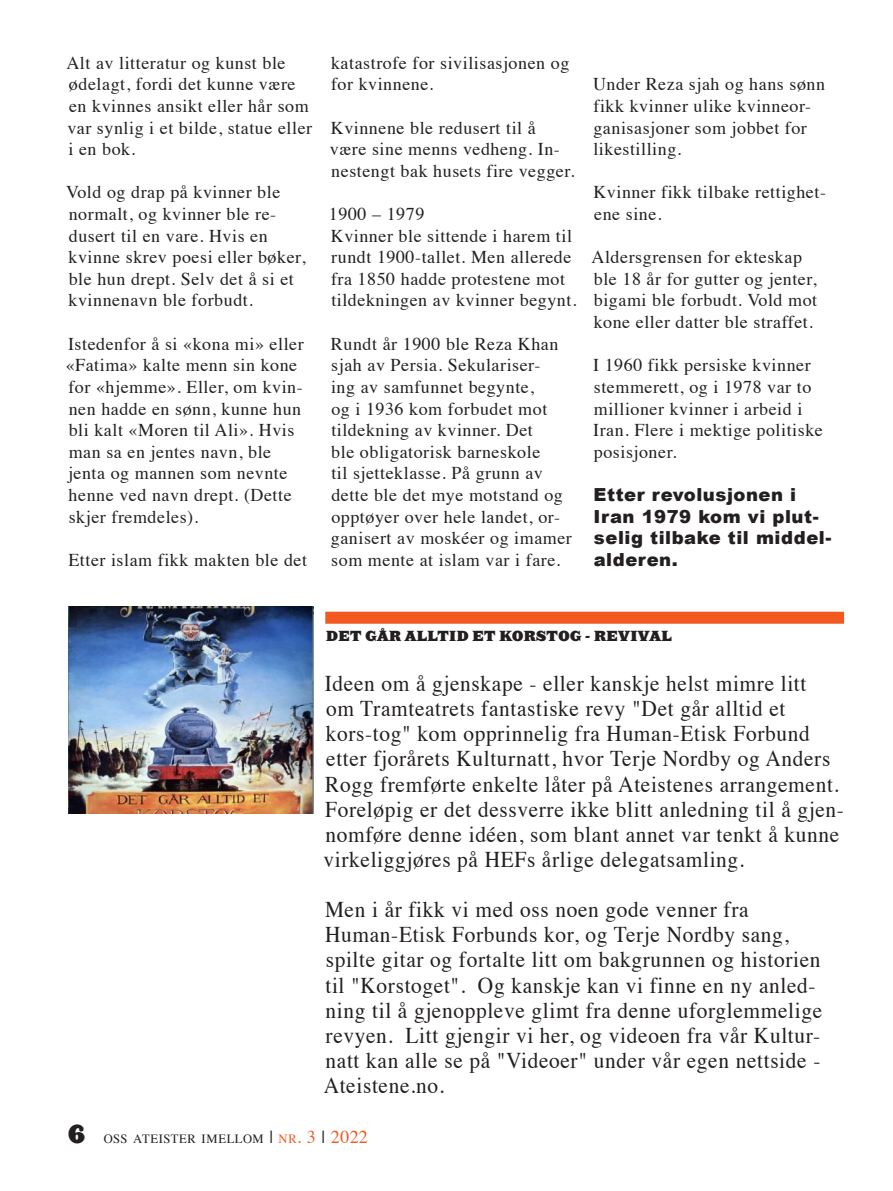
<style>
.page{position:relative;width:893px;height:1191px;background:#fff}
.page>*{position:absolute;margin:0;border:0;box-sizing:border-box;transform-origin:0 0}
.Ingress{font:22.5px/25.2px "Times";letter-spacing:.03em;color:#231f20;scale:.95 1}
.Brødtekst{font:18px/21.6px "Times";letter-spacing:.03em;color:#231f20}
.Brødtekst-2{font:900 18px/21.6px "Arial";letter-spacing:.03em;color:#231f20}
.Fakta{font:13.5px "Saracen HTF Black";letter-spacing:.03em;color:#231f20;scale:.95 1}
.t1{font:12.6px "Times";letter-spacing:.045em;color:#231f20}
.s1{font-family:"Ziggurat HTF Black";font-size:24px}
.s2{font-size:18px}
.s3{color:#f15921}
.s4{font-size:18px;color:#f15921}
</style>
<div class="page">
<img style="left:68px;top:606px;width:245px;height:207px">
<div style="left:325px;top:611px;width:519px;height:12px;background:#f15921"></div>
<p class="Brødtekst" style="left:66px;top:50px;width:247px">Alt av litteratur og kunst ble ødelagt, fordi det kunne være en kvinnes ansikt eller hår som var synlig i et bilde, statue eller i en bok.</p>
<p class="Brødtekst" style="left:66px;top:180px;width:241px">Vold og drap på kvinner ble normalt, og kvinner ble re&shy;dusert til en vare. Hvis en kvinne skrev poesi eller bøker, ble hun drept. Selv det å si et kvinnenavn ble forbudt.</p>
<p class="Brødtekst" style="left:66px;top:331px;width:240px">Istedenfor å si «kona mi» eller «Fatima» kalte menn sin kone for «hjemme». Eller, om kvin&shy;nen hadde en sønn, kunne hun bli kalt «Moren til Ali». Hvis man sa en jentes navn, ble jenta og mannen som nevnte henne ved navn drept. (Dette skjer fremdeles).</p>
<p class="Brødtekst" style="left:68px;top:547px;width:240px">Etter islam fikk makten ble det</p>
<p class="Brødtekst" style="left:331px;top:50px;width:240px">katastrofe for sivilisasjonen og for kvinnene.</p>
<p class="Brødtekst" style="left:330px;top:115px;width:246px">Kvinnene ble redusert til å være sine menns vedheng. In&shy;nestengt bak husets fire vegger.</p>
<p class="Brødtekst" style="left:329px;top:202px;width:97px">1900 – 1979</p>
<p class="Brødtekst" style="left:331px;top:223px;width:247px">Kvinner ble sittende i harem til rundt 1900-tallet. Men allerede fra 1850 hadde protestene mot tildekningen av kvinner begynt.</p>
<p class="Brødtekst" style="left:331px;top:331px;width:243px">Rundt år 1900 ble Reza Khan sjah av Persia. Sekulariser-<br>ing av samfunnet begynte,<br>og i 1936 kom forbudet mot tildekning av kvinner. Det<br>ble obligatorisk barneskole<br>til sjetteklasse. På grunn av dette ble det mye motstand og opptøyer over hele landet, or&shy;ganisert av moskéer og imamer som mente at islam var i fare.</p>
<p class="Brødtekst" style="left:593px;top:72px;width:234px">Under Reza sjah og hans sønn fikk kvinner ulike kvinneor&shy;ganisasjoner som jobbet for likestilling.</p>
<p class="Brødtekst" style="left:593px;top:180px;width:234px">Kvinner fikk tilbake rettighet&shy;ene sine.</p>
<p class="Brødtekst" style="left:592px;top:245px;width:227px">Aldersgrensen for ekteskap ble 18 år for gutter og jenter, bigami ble forbudt. Vold mot kone eller datter ble straffet.</p>
<p class="Brødtekst" style="left:593px;top:353px;width:231px">I 1960 fikk persiske kvinner stemmerett, og i 1978 var to millioner kvinner i arbeid i<br>Iran. Flere i mektige politiske posisjoner.</p>
<p class="Brødtekst-2" style="left:594px;top:483px;width:239px">Etter revolusjonen i<br>Iran 1979 kom vi plut&shy;selig tilbake til middel&shy;alderen.</p>
<p class="Fakta" style="left:326px;top:626px;width:365px">DET GÅR ALLTID ET KORSTOG - REVIVAL</p>
<p class="Ingress" style="left:324px;top:669px;width:549px">Ideen om å gjenskape - eller kanskje helst mimre litt<br>om Tramteatrets fantastiske revy "Det går alltid et kors-tog" kom opprinnelig fra Human-Etisk Forbund etter fjorårets Kulturnatt, hvor Terje Nordby og Anders Rogg fremførte enkelte låter på Ateistenes arrangement.<br>Foreløpig er det dessverre ikke blitt anledning til å gjen&shy;nomføre denne idéen, som blant annet var tenkt å kunne virkeliggjøres på HEFs årlige delegatsamling.</p>
<p class="Ingress" style="left:325px;top:895px;width:447px">Men i år fikk vi med oss noen gode venner fra</p>
<p class="Ingress" style="left:325px;top:920px;width:525px">Human-Etisk Forbunds kor, og Terje Nordby sang, spilte gitar og fortalte litt om bakgrunnen og historien til "Korstoget". Og kanskje kan vi finne en ny anled&shy;ning til å gjenoppleve glimt fra denne uforglemmelige revyen. Litt gjengir vi her, og videoen fra vår Kultur&shy;natt kan alle se på "Videoer" under vår egen nettside -</p>
<p class="Ingress" style="left:324px;top:1071px;width:128px">Ateistene.no.</p>
<p class="t1" style="left:68px;top:1127px;width:301px"><span class="s1">6</span> OSS ATEISTER IMELLOM <span class="s2">|</span> <span class="s3">NR</span><span class="s4">. 3</span> <span class="s2">|</span> <span class="s4">2022</span></p>
</div>
